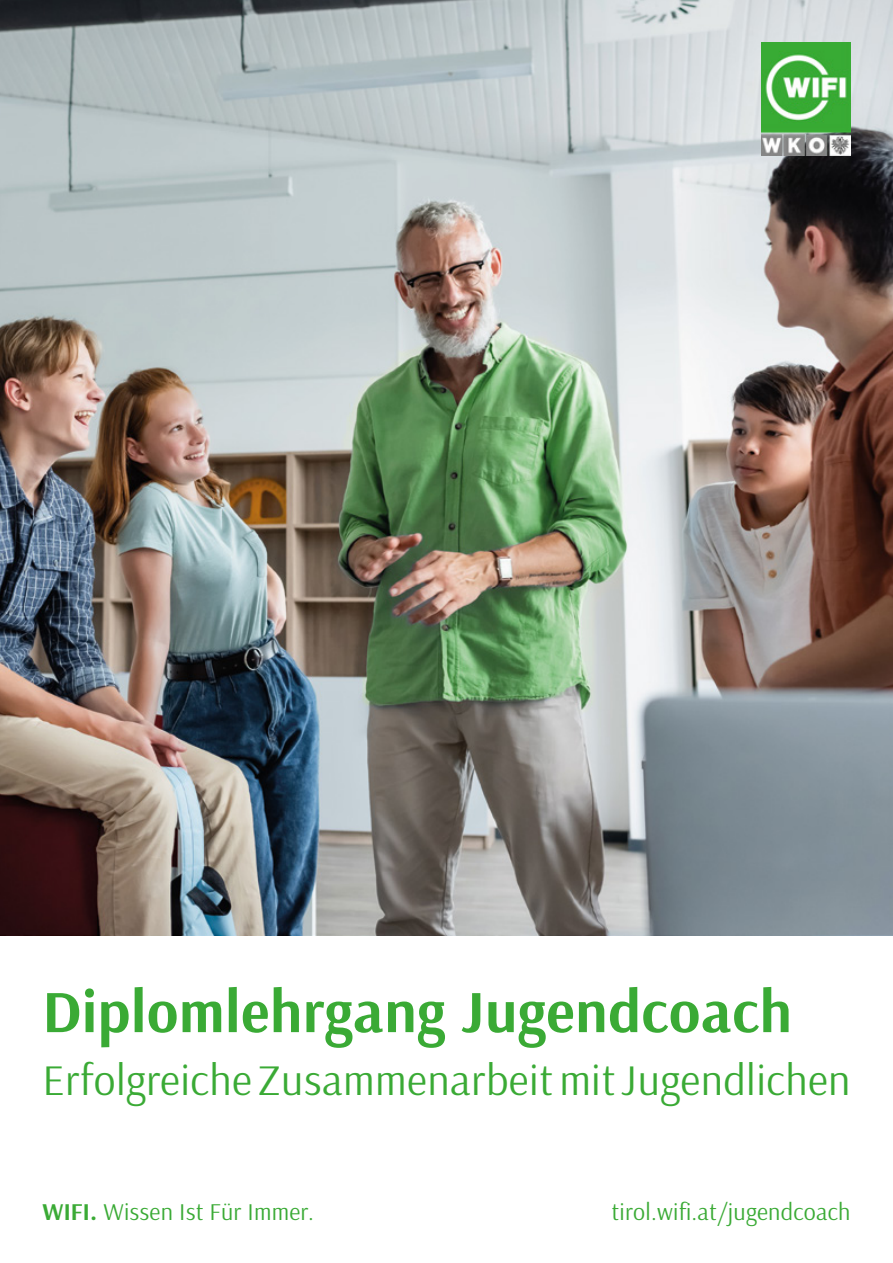
<style>
.page{position:relative;width:893px;height:1263px;background:#fff}
.page>*{position:absolute;margin:0;border:0;box-sizing:border-box;transform-origin:0 0}
.t1{font:700 60px "Arsenal";letter-spacing:.01em;color:#3aaa35}
.t2{font:43.5px "Arsenal";letter-spacing:.01em;color:#3aaa35}
.t3{font:24px "Arsenal";letter-spacing:.01em;color:#3aaa35}
.s1{font-weight:700}
</style>
<div class="page">
<img style="left:0;top:0;width:893px;height:935px">
<img style="left:761px;top:43px;width:89px;height:112px">
<h1 class="t1" style="left:43px;top:969px;width:751px">Diplomlehrgang Jugendcoach</h1>
<h2 class="t2" style="left:43px;top:1051px;width:809px">Erfolgreiche Zusammenarbeit mit Jugendlichen</h2>
<p class="t3" style="left:43px;top:1196px;width:273px"><span class="s1">WIFI.</span> Wissen Ist Für Immer.</p>
<p class="t3" style="left:611px;top:1196px;width:241px">tirol.wifi.at/jugendcoach</p>
</div>
